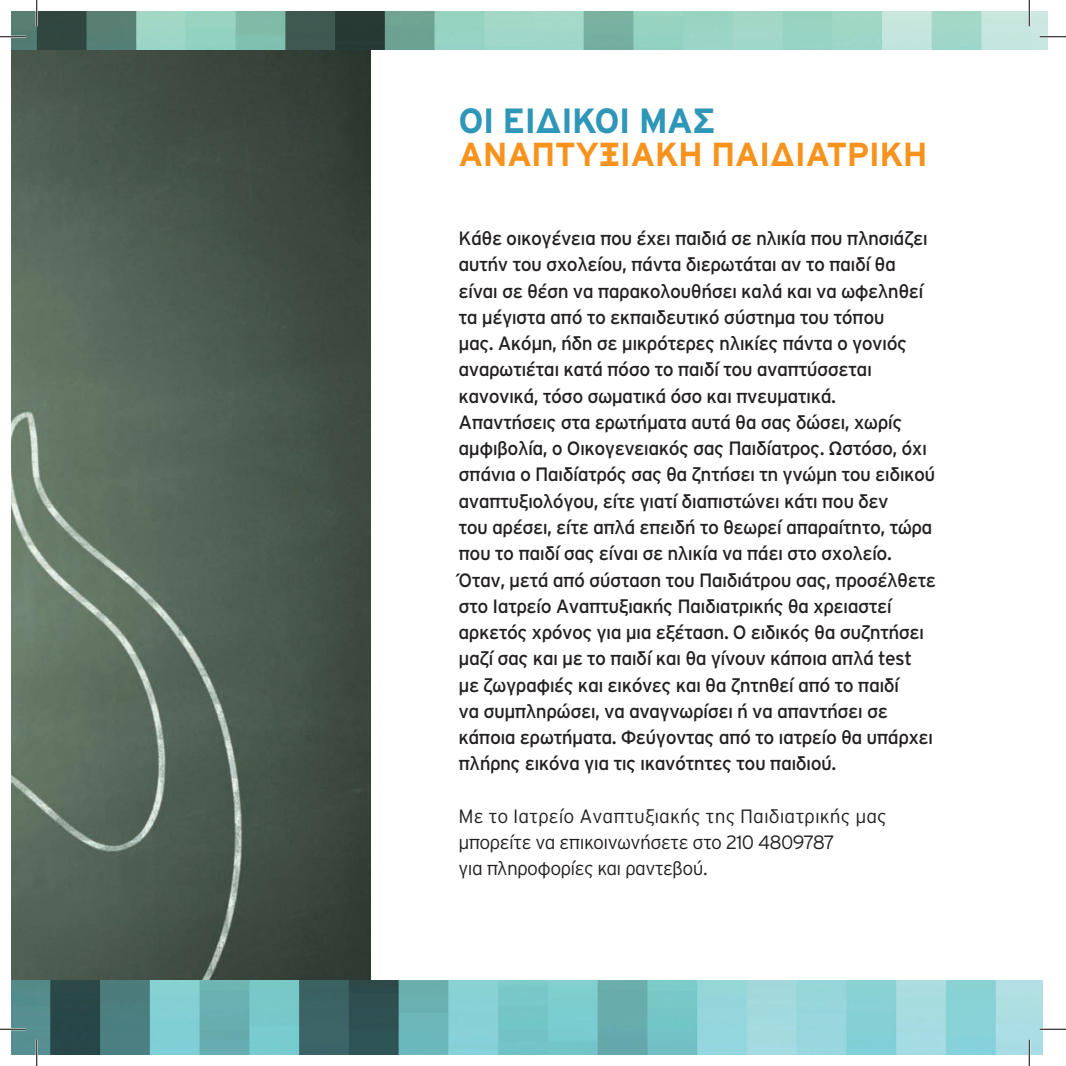
<style>
.page{position:relative;width:1066px;height:1066px;background:#fff}
.page>*{position:absolute;margin:0;border:0;box-sizing:border-box;transform-origin:0 0}
.t1{font:700 35px "Interstate GR";letter-spacing:-.03em;color:#2e96b7}
.t2{font:700 33.25px "Interstate GR";letter-spacing:-.02em;color:#f7931d}
.t3{font:19.25px/26.2px "Interstate GR";letter-spacing:-.03em;color:#231f20}
.t4{font:300 19.25px/26.2px "Interstate GR";letter-spacing:-.03em;color:#231f20}
</style>
<div class="page">
<img style="left:12px;top:50px;width:358px;height:930px">
<img style="left:12px;top:12px;width:1035px;height:38px">
<img style="left:12px;top:980px;width:1030px;height:74px">
<hr style="left:0;top:36px;width:26px;height:2px;background:#fff">
<hr style="left:1039px;top:36px;width:27px;height:2px;background:#fff">
<hr style="left:0;top:1028px;width:26px;height:2px;background:#fff">
<hr style="left:1039px;top:1028px;width:27px;height:2px;background:#fff">
<hr style="left:36px;top:0;width:2px;height:26px;background:#fff">
<hr style="left:36px;top:1039px;width:2px;height:27px;background:#fff">
<hr style="left:1028px;top:0;width:2px;height:26px;background:#fff">
<hr style="left:1028px;top:1039px;width:2px;height:27px;background:#fff">
<svg style="left:0;top:36px;width:26px;height:1px"></svg>
<svg style="left:1039px;top:36px;width:27px;height:1px"></svg>
<svg style="left:0;top:1029px;width:26px;height:1px"></svg>
<svg style="left:1039px;top:1029px;width:27px;height:1px"></svg>
<svg style="left:36px;top:0;width:1px;height:26px"></svg>
<svg style="left:36px;top:1039px;width:1px;height:27px"></svg>
<svg style="left:1029px;top:0;width:1px;height:26px"></svg>
<svg style="left:1029px;top:1039px;width:1px;height:27px"></svg>
<h1 class="t1" style="left:458px;top:101px;width:259px">ΟΙ ΕΙΔΙΚΟΊ ΜΑΣ</h1>
<h2 class="t2" style="left:458px;top:136px;width:464px">ΑΝΑΠΤΥΞΙΑΚΉ ΠΑΙΔΙΑΤΡΙΚΉ</h2>
<p class="t3" style="left:458px;top:225px;width:479px">Κάθε οικογένεια που έχει παιδιά σε ηλικία που πλησιάζει αυτήν του σχολείου, πάντα διερωτάται αν το παιδί θα είναι σε θέση να παρακολουθήσει καλά και να ωφεληθεί τα μέγιστα από το εκπαιδευτικό σύστημα του τόπου<br>μας. Ακόμη, ήδη σε μικρότερες ηλικίες πάντα ο γονιός αναρωτιέται κατά πόσο το παιδί του αναπτύσσεται κανονικά, τόσο σωματικά όσο και πνευματικά.<br>Απαντήσεις στα ερωτήματα αυτά θα σας δώσει, χωρίς αμφιβολία, ο Οικογενειακός σας Παιδίατρος. Ωστόσο, όχι σπάνια ο Παιδίατρός σας θα ζητήσει τη γνώμη του ειδικού αναπτυξιολόγου, είτε γιατί διαπιστώνει κάτι που δεν<br>του αρέσει, είτε απλά επειδή το θεωρεί απαραίτητο, τώρα που το παιδί σας είναι σε ηλικία να πάει στο σχολείο.<br>Όταν, μετά από σύσταση του Παιδιάτρου σας, προσέλθετε στο Ιατρείο Αναπτυξιακής Παιδιατρικής θα χρειαστεί αρκετός χρόνος για μια εξέταση. Ο ειδικός θα συζητήσει μαζί σας και με το παιδί και θα γίνουν κάποια απλά test με ζωγραφιές και εικόνες και θα ζητηθεί από το παιδί<br>να συμπληρώσει, να αναγνωρίσει ή να απαντήσει σε κάποια ερωτήματα. Φεύγοντας από το ιατρείο θα υπάρχει πλήρης εικόνα για τις ικανότητες του παιδιού.</p>
<p class="t4" style="left:458px;top:803px;width:429px">Με το Ιατρείο Αναπτυξιακής της Παιδιατρικής μας μπορείτε να επικοινωνήσετε στο 210 4809787<br>για πληροφορίες και ραντεβού.</p>
</div>
